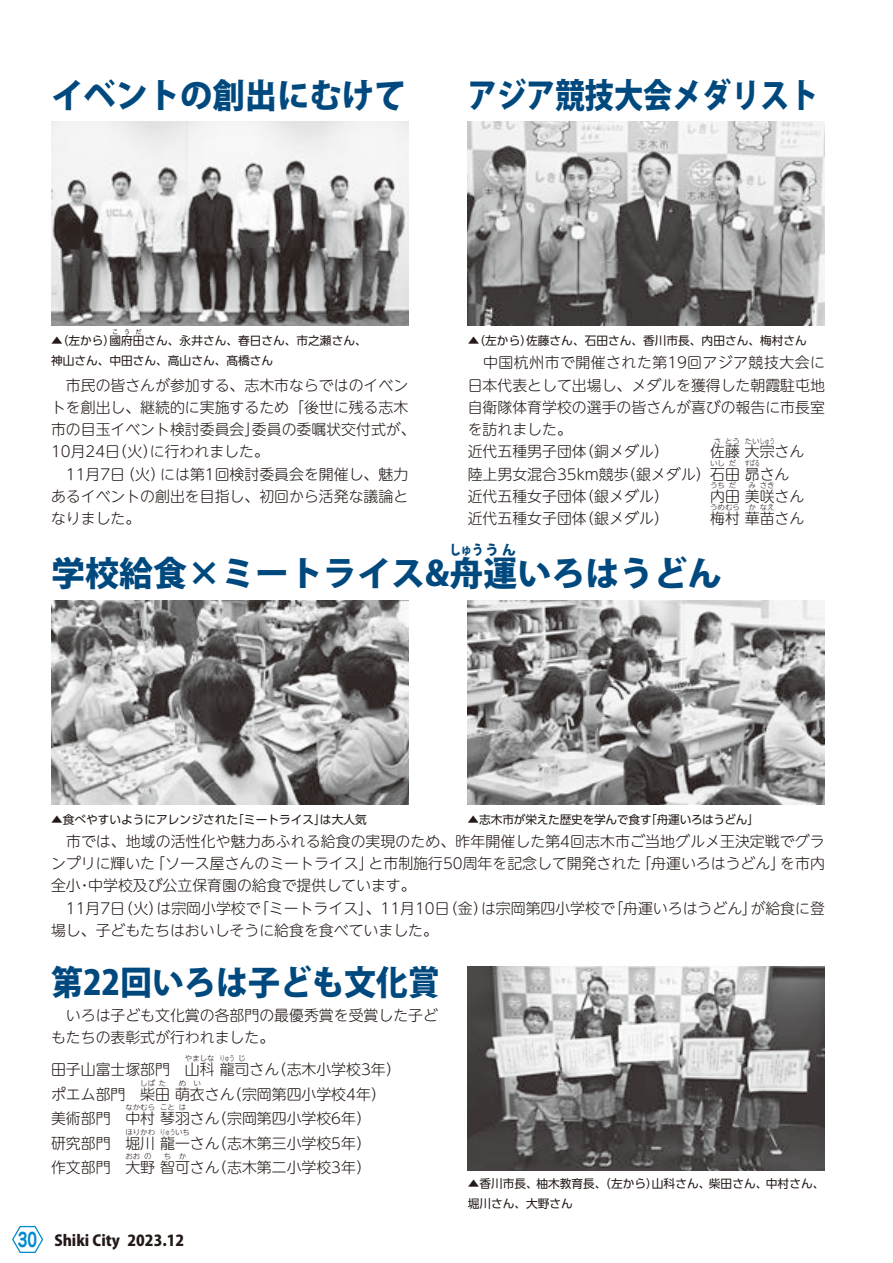
<style>
.page{position:relative;width:893px;height:1263px;background:#fff}
.page>*{position:absolute;margin:0;border:0;box-sizing:border-box;transform-origin:0 0}
.t1{font:800 34.05px "Koz Go Pr 6 N";color:#00497e}
.t2{font:800 34.05px "Koz Go Pr 6 N";color:#00497e;scale:.94 1}
.t3{font:800 34.05px "Koz Go Pr 6 N";color:#00497e;scale:.86 1}
.t4{font:800 34.05px "Koz Go Pr 6 N";color:#00497e;scale:.95 1}
.t5{font:800 15px "Koz Go Pro";color:#231916}
.t6{font:300 14.85px/22.4px "UD Shin M Go Pr 6 N";color:#231916}
.t7{font:800 13.8px "Koz Go Pr 6 N";letter-spacing:.07em;color:#00497e;scale:.82 1}
.t8{font:11.7px/20.2px "UD Shin Go Pr 6 N";color:#231916}
.t9{font:11.7px "UD Shin Go Pr 6 N";letter-spacing:-.02em;color:#231916}
.t10{font:300 7.5px "UD Shin M Go Pr 6 N";color:#231916}
.t11{font:300 7.5px "UD Shin M Go Pr 6 N";color:#231916;scale:.67 1}
.t12{font:5.85px "UD Shin Go Pr 6 N";color:#231916}
.s1{font-family:"Jun 501 Pro";font-weight:700;font-size:19.2px;color:#008acd}
</style>
<div class="page">
<img style="left:468px;top:122px;width:357px;height:204px">
<img style="left:468px;top:966px;width:357px;height:204px">
<img style="left:51px;top:122px;width:357px;height:204px">
<img style="left:468px;top:600px;width:357px;height:204px">
<img style="left:51px;top:600px;width:357px;height:204px">
<svg style="left:12px;top:1225px;width:32px;height:28px"></svg>
<h1 class="t4" style="left:51px;top:76px;width:376px">イベントの創出にむけて</h1>
<h1 class="t3" style="left:468px;top:76px;width:410px">アジア競技大会メダリスト</h1>
<p class="t12" style="left:112px;top:327px;width:7px">こ</p>
<p class="t12" style="left:124px;top:327px;width:7px">う</p>
<p class="t12" style="left:136px;top:327px;width:7px">だ</p>
<p class="t8" style="left:51px;top:350px;width:224px">神山さん、中田さん、高山さん、髙橋さん</p>
<p class="t8" style="left:51px;top:330px;width:317px">▲（左から）國府田さん、永井さん、春日さん、市之瀬さん、</p>
<p class="t6" style="left:51px;top:373px;width:366px">　市民の皆さんが参加する、志木市ならではのイベントを創出し、継続的に実施するため「後世に残る志木市の目玉イベント検討委員会」委員の委嘱状交付式が、<br>10月24日（火）に行われました。<br>　11月7日（火）には第1回検討委員会を開催し、魅力あるイベントの創出を目指し、初回から活発な議論となりました。</p>
<p class="t8" style="left:468px;top:330px;width:341px">▲（左から）佐藤さん、石田さん、香川市長、内田さん、梅村さん</p>
<p class="t6" style="left:468px;top:351px;width:359px">　中国杭州市で開催された第19回アジア競技大会に日本代表として出場し、メダルを獲得した朝霞駐屯地自衛隊体育学校の選手の皆さんが喜びの報告に市長室を訪れました。<br>近代五種男子団体（銅メダル）</p>
<p class="t10" style="left:714px;top:434px;width:9px">さ</p>
<p class="t10" style="left:725px;top:434px;width:16px">とう</p>
<p class="t10" style="left:745px;top:434px;width:31px">たいしゅう</p>
<p class="t6" style="left:468px;top:462px;width:323px">陸上男女混合35km競歩（銀メダル）石田昴さん</p>
<p class="t6" style="left:710px;top:440px;width:96px">佐藤大宗さん</p>
<p class="t10" style="left:710px;top:457px;width:16px">いし</p>
<p class="t10" style="left:729px;top:457px;width:9px">だ</p>
<p class="t11" style="left:745px;top:457px;width:24px">すばる</p>
<p class="t10" style="left:710px;top:479px;width:16px">うち</p>
<p class="t10" style="left:729px;top:479px;width:9px">だ</p>
<p class="t10" style="left:749px;top:479px;width:9px">み</p>
<p class="t10" style="left:760px;top:479px;width:16px">さき</p>
<p class="t6" style="left:468px;top:484px;width:202px">近代五種女子団体（銀メダル）</p>
<p class="t6" style="left:710px;top:484px;width:96px">内田美咲さん</p>
<p class="t10" style="left:710px;top:501px;width:31px">うめむら</p>
<p class="t10" style="left:749px;top:501px;width:9px">か</p>
<p class="t10" style="left:760px;top:501px;width:16px">なえ</p>
<p class="t6" style="left:468px;top:507px;width:202px">近代五種女子団体（銀メダル）</p>
<p class="t6" style="left:710px;top:507px;width:96px">梅村華苗さん</p>
<p class="t7" style="left:450px;top:542px;width:83px">しゅううん</p>
<h1 class="t1" style="left:51px;top:555px;width:672px">学校給食×ミートライス&amp;舟運いろはうどん</h1>
<p class="t8" style="left:51px;top:809px;width:317px">▲食べやすいようにアレンジされた「ミートライス」は大人気</p>
<p class="t9" style="left:468px;top:810px;width:293px">▲志木市が栄えた歴史を学んで食す「舟運いろはうどん」</p>
<p class="t6" style="left:51px;top:829px;width:775px">　市では、地域の活性化や魅力あふれる給食の実現のため、昨年開催した第4回志木市ご当地グルメ王決定戦でグランプリに輝いた「ソース屋さんのミートライス」と市制施行50周年を記念して開発された「舟運いろはうどん」を市内全小・中学校及び公立保育園の給食で提供しています。<br>　11月7日（火）は宗岡小学校で「ミートライス」、11月10日（金）は宗岡第四小学校で「舟運いろはうどん」が給食に登場し、子どもたちはおいしそうに給食を食べていました。</p>
<h1 class="t2" style="left:51px;top:963px;width:415px">第22回いろは子ども文化賞</h1>
<p class="t6" style="left:51px;top:1003px;width:388px">　いろは子ども文化賞の各部門の最優秀賞を受賞した子どもたちの表彰式が行われました。</p>
<p class="t6" style="left:51px;top:1057px;width:351px">田子山富士塚部門　山科龍司さん（志木小学校3年）</p>
<p class="t10" style="left:185px;top:1052px;width:31px">やましな</p>
<p class="t11" style="left:220px;top:1052px;width:24px">りゅう</p>
<p class="t10" style="left:238px;top:1052px;width:9px">じ</p>
<p class="t6" style="left:51px;top:1082px;width:336px">ポエム部門　柴田萌衣さん（宗岡第四小学校4年）</p>
<p class="t10" style="left:140px;top:1077px;width:16px">しば</p>
<p class="t10" style="left:159px;top:1077px;width:9px">た</p>
<p class="t10" style="left:179px;top:1077px;width:9px">め</p>
<p class="t10" style="left:194px;top:1077px;width:9px">い</p>
<p class="t6" style="left:51px;top:1106px;width:321px">美術部門　中村琴羽さん（宗岡第四小学校6年）</p>
<p class="t10" style="left:125px;top:1101px;width:31px">なかむら</p>
<p class="t10" style="left:160px;top:1101px;width:16px">こと</p>
<p class="t10" style="left:179px;top:1101px;width:9px">は</p>
<p class="t6" style="left:51px;top:1131px;width:321px">研究部門　堀川龍一さん（志木第三小学校5年）</p>
<p class="t10" style="left:125px;top:1125px;width:31px">ほりかわ</p>
<p class="t11" style="left:160px;top:1125px;width:46px">りゅういち</p>
<p class="t6" style="left:51px;top:1155px;width:321px">作文部門　大野智可さん（志木第二小学校3年）</p>
<p class="t10" style="left:125px;top:1150px;width:16px">おお</p>
<p class="t10" style="left:144px;top:1150px;width:9px">の</p>
<p class="t10" style="left:164px;top:1150px;width:9px">ち</p>
<p class="t10" style="left:179px;top:1150px;width:9px">か</p>
<p class="t5" style="left:18px;top:1231px;width:168px"><span class="s1">30</span> Shiki City 2023.12</p>
<p class="t8" style="left:468px;top:1173px;width:358px">▲香川市長、柚木教育長、（左から）山科さん、柴田さん、中村さん、堀川さん、大野さん</p>
</div>
